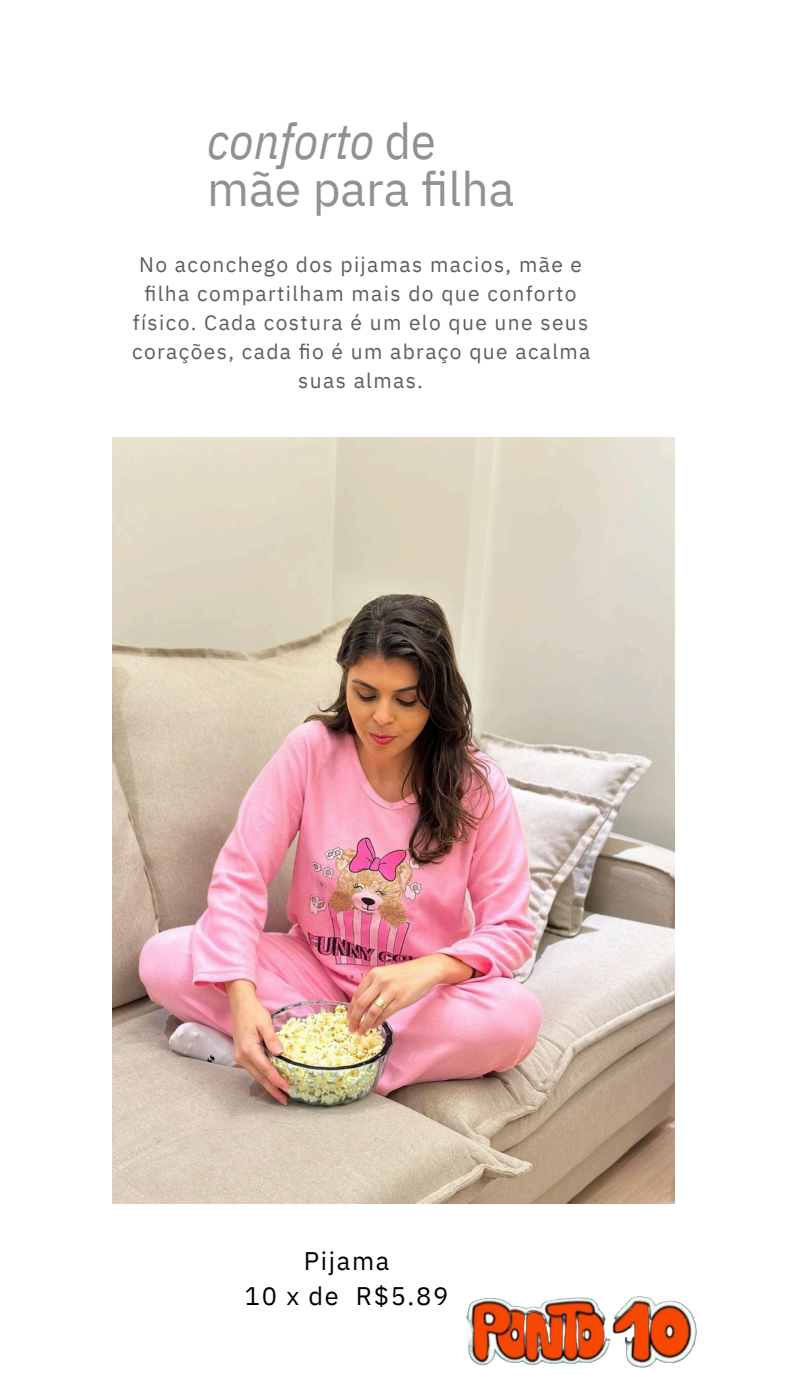
<style>
.page{position:relative;width:788px;height:1400px;background:#fff}
.page>*{position:absolute;margin:0;border:0;box-sizing:border-box;transform-origin:0 0}
.t1{font:italic 49.96px "IBM Plex Sans Cond";color:#919191}
.t2{font:48.12px "IBM Plex Sans";color:#919191}
.t3{font:25.38px/35.4px "IBM Plex Sans";letter-spacing:.065em;color:#000;text-align:center}
.t4{font:21px/28.9px "IBM Plex Sans";letter-spacing:.065em;color:#5e5e5e;text-align:center}
.s1{font-style:normal}
</style>
<div class="page">
<img style="left:113px;top:437px;width:561px;height:767px">
<img style="left:466px;top:1296px;width:231px;height:72px">
<p class="t1" style="left:207px;top:108px;width:230px">conforto <span class="s1">de</span></p>
<h2 class="t2" style="left:207px;top:157px;width:309px">mãe para filha</h2>
<p class="t4" style="left:132px;top:250px;width:460px">No aconchego dos pijamas macios, mãe e filha compartilham mais do que conforto físico. Cada costura é um elo que une seus corações, cada fio é um abraço que acalma suas almas.</p>
<p class="t3" style="left:245px;top:1242px;width:205px">Pijama<br>10 x de R$5.89</p>
</div>
